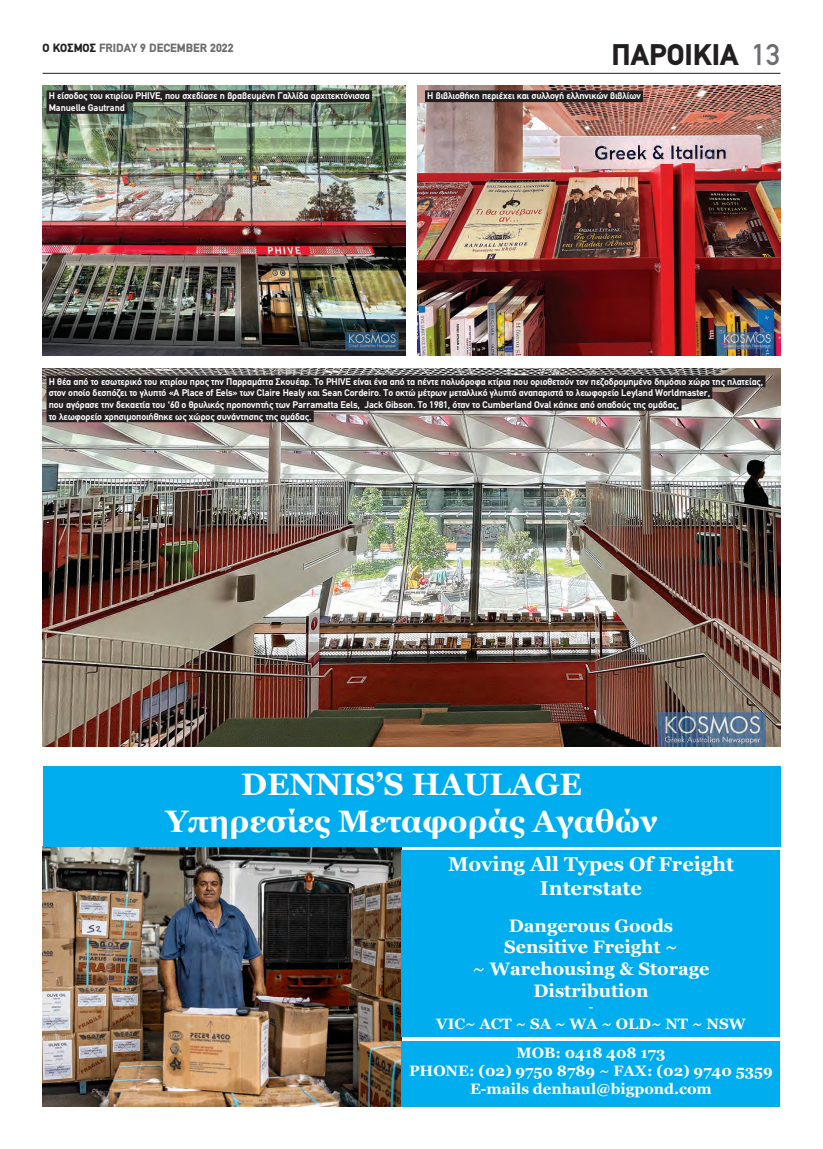
<style>
.page{position:relative;width:823px;height:1149px;background:#fff}
.page>*{position:absolute;margin:0;border:0;box-sizing:border-box;transform-origin:0 0}
.t1{font:700 31px/37.2px "Georgia";color:#fff;text-align:center}
.t2{font:900 30px "PF Din Text";color:#231f20}
.t3{font:700 20px/24px "Georgia";color:#fff;text-align:center}
.t4{font:700 18px/21.6px "Georgia";color:#fff;text-align:center}
.t5{font:700 15px/18px "Georgia";color:#fff;text-align:center}
.t6{font:900 12px "PF Din Text";color:#6c6d70}
.t7{font:700 12px "Georgia";color:#fff}
.t8{font:700 9.8px/11.7px "PF Din Text";letter-spacing:-.01em;color:#fff}
.s1{color:#231f20}
.s2{font-weight:500;color:#6c6d70}
</style>
<div class="page">
<hr style="left:43px;top:73px;width:737px;height:1px;background:#231f20">
<img style="left:43px;top:846px;width:358px;height:260px">
<div style="left:43px;top:766px;width:737px;height:80px;background:#00aeef"></div>
<div style="left:401px;top:1040px;width:379px;height:66px;background:#00aeef"></div>
<div style="left:401px;top:849px;width:379px;height:187px;background:#00aeef"></div>
<img style="left:43px;top:85px;width:362px;height:270px">
<img style="left:417px;top:85px;width:363px;height:270px">
<img style="left:43px;top:369px;width:737px;height:377px">
<div style="left:46px;top:375px;width:719px;height:12px;background:#231f20"></div>
<div style="left:46px;top:387px;width:666px;height:12px;background:#231f20"></div>
<div style="left:46px;top:398px;width:635px;height:12px;background:#231f20"></div>
<div style="left:46px;top:410px;width:267px;height:12px;background:#231f20"></div>
<div style="left:46px;top:90px;width:326px;height:12px;background:#231f20"></div>
<div style="left:46px;top:102px;width:81px;height:12px;background:#231f20"></div>
<div style="left:425px;top:90px;width:217px;height:12px;background:#231f20"></div>
<p class="t6" style="left:43px;top:40px;width:192px"><span class="s1">Ο ΚΟΣΜΟΣ</span> FRIDAY 9 DECEMBER 2022</p>
<h2 class="t2" style="left:630px;top:37px;width:151px">ΕΛΛΑΔ <span class="s2">13</span></h2>
<h2 class="t2" style="left:611px;top:37px;width:128px">ΠΑΡΟΙΚΙΑ</h2>
<p class="t8" style="left:49px;top:90px;width:322px">Η είσοδος του κτιρίου PHIVE, που σχεδίασε η βραβευμένη Γαλλίδα αρχιτεκτόνισσα<br>Manuelle Gautrand</p>
<p class="t8" style="left:427px;top:90px;width:215px">Η βιβλιοθήκη περιέχει και συλλογή ελληνικών βιβλίων</p>
<p class="t8" style="left:49px;top:375px;width:715px">Η θέα από το εσωτερικό του κτιρίου προς την Παρραμάττα Σκουέαρ. Το PHIVE είναι ένα από τα πέντε πολυόροφα κτίρια που οριοθετούν τον πεζοδρομημένο δημόσιο χώρο της πλατείας, στον οποίο δεσπόζει το γλυπτό «A Place of Eels» των Claire Healy και Sean Cordeiro. Το οκτώ μέτρων μεταλλικό γλυπτό αναπαριστά το λεωφορείο Leyland Worldmaster,<br>που αγόρασε την δεκαετία του ‘60 ο θρυλικός προπονητής των Parramatta Eels, Jack Gibson. Το 1981, όταν το Cumberland Oval κάηκε από οπαδούς της ομάδας,<br>το λεωφορείο χρησιμοποιήθηκε ως χώρος συνάντησης της ομάδας.</p>
<h1 class="t1" style="left:165px;top:764px;width:493px">DENNIS’S HAULAGE<br>Υπηρεσίες Μεταφοράς Αγαθών</h1>
<h3 class="t3" style="left:448px;top:850px;width:287px">Moving All Types Of Freight<br>Interstate</h3>
<h3 class="t4" style="left:472px;top:913px;width:238px">Dangerous Goods<br>Sensitive Freight ~<br>~ Warehousing &amp; Storage<br>Distribution</h3>
<p class="t7" style="left:588px;top:997px;width:6px">-</p>
<h3 class="t5" style="left:436px;top:1013px;width:311px">VIC~ ACT ~ SA ~ WA ~ OLD~ NT ~ NSW</h3>
<h3 class="t5" style="left:409px;top:1042px;width:365px">MOB: 0418 408 173<br>PHONE: (02) 9750 8789 ~ FAX: (02) 9740 5359<br>E-mails denhaul@bigpond.com</h3>
</div>
